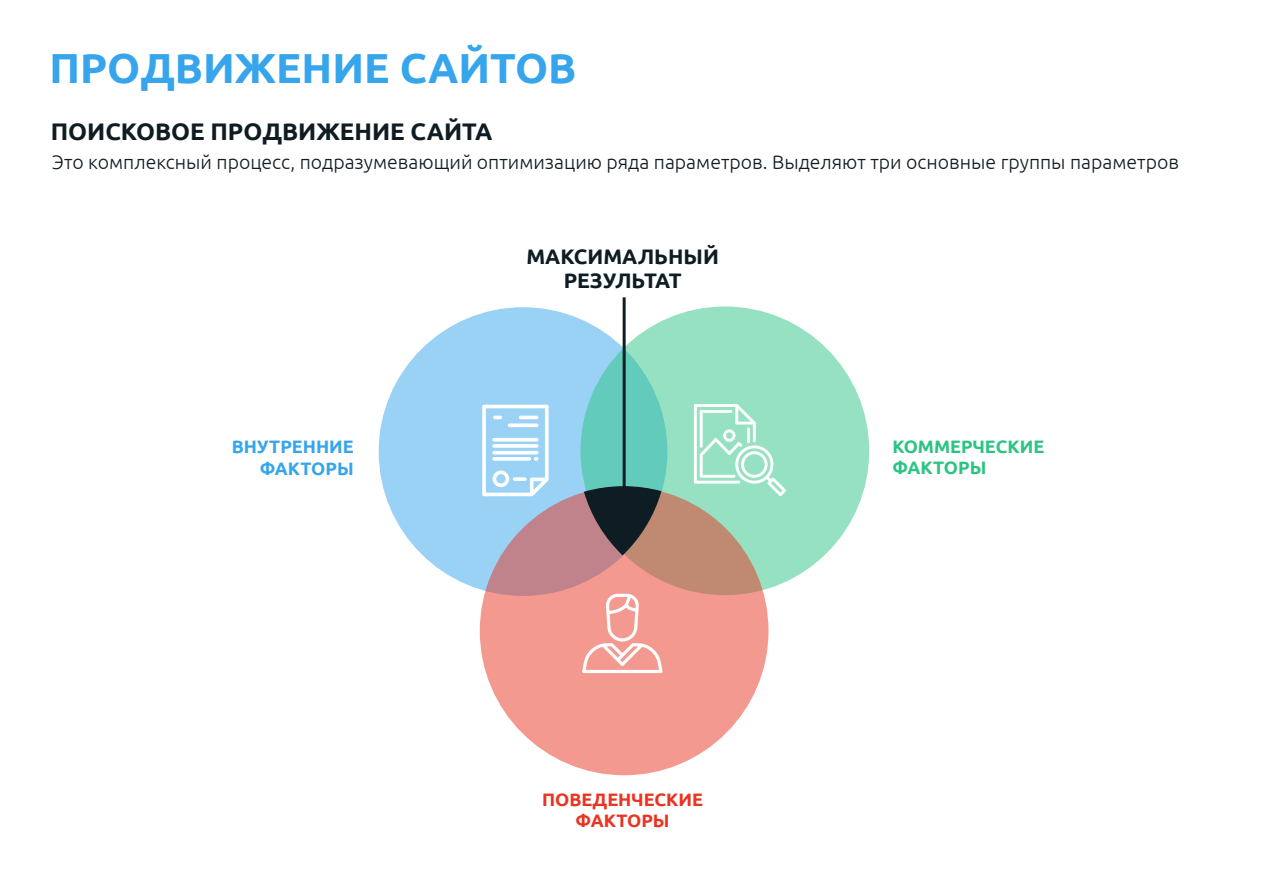
<style>
.page{position:relative;width:1263px;height:893px;background:#fff}
.page>*{position:absolute;margin:0;border:0;box-sizing:border-box;transform-origin:0 0}
.t1{font:700 42px "Ubuntu";color:#36a5ec}
.t2{font:700 24px "Ubuntu";color:#101c23}
.t3{font:700 21px/24px "Ubuntu";color:#0e1c23;text-align:center}
.t4{font:300 19.5px "Ubuntu";color:#101c23}
.t5{font:700 18px/21px "Ubuntu";color:#ea3421;text-align:center}
.t6{font:700 18px/21px "Ubuntu";color:#2cc483}
.t7{font:700 18px/21.6px "Ubuntu";color:#36a5ec;text-align:right}
</style>
<div class="page">
<div style="left:379px;top:307px;width:288px;height:289px;background:#9ad2f5;border-radius:50%"></div>
<svg style="left:580px;top:306px;width:289px;height:289px;background:#8bdcc0"></svg>
<svg style="left:480px;top:486px;width:288px;height:289px;background:#e5948b"></svg>
<svg style="left:584px;top:486px;width:77px;height:69px;background:#524849"></svg>
<svg style="left:482px;top:405px;width:67px;height:91px"></svg>
<svg style="left:492px;top:457px;width:39px;height:4px"></svg>
<svg style="left:694px;top:404px;width:92px;height:92px"></svg>
<svg style="left:582px;top:594px;width:80px;height:79px"></svg>
<hr style="left:623px;top:297px;width:3px;height:224px;background:#101c23">
<h1 class="t1" style="left:49px;top:43px;width:528px">ПРОДВИЖЕНИЕ САЙТОВ</h1>
<p class="t2" style="left:51px;top:117px;width:443px">ПОИСКОВОЕ ПРОДВИЖЕНИЕ САЙТА</p>
<p class="t4" style="left:52px;top:150px;width:1128px">Это комплексный процесс, подразумевающий оптимизацию ряда параметров. Выделяют три основные группы параметров</p>
<p class="t3" style="left:526px;top:244px;width:194px">МАКСИМАЛЬНЫЙ<br>РЕЗУЛЬТАТ</p>
<p class="t7" style="left:232px;top:436px;width:124px">ВНУТРЕННИЕ<br>ФАКТОРЫ</p>
<p class="t6" style="left:892px;top:436px;width:153px">КОММЕРЧЕСКИЕ<br>ФАКТОРЫ</p>
<p class="t5" style="left:542px;top:789px;width:162px">ПОВЕДЕНЧЕСКИЕ<br>ФАКТОРЫ</p>
</div>
